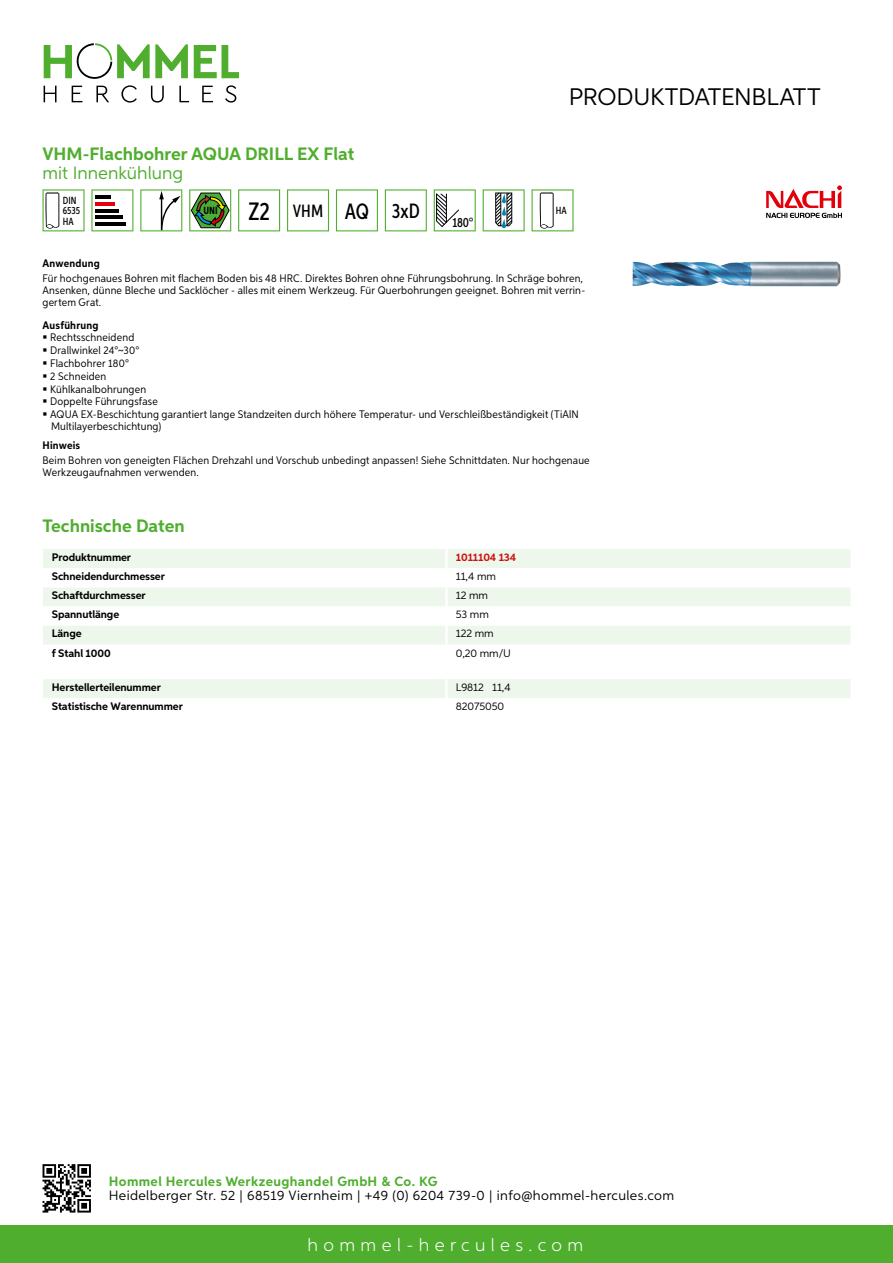
<style>
.page{position:relative;width:893px;height:1263px;background:#fff}
.page>*{position:absolute;margin:0;border:0;box-sizing:border-box;transform-origin:0 0}
.t1{font:24px "Aspira";letter-spacing:-.01em;color:#000}
.t2{font:700 18px "Aspira";color:#50ae2f}
.t3{font:300 18px "Aspira";letter-spacing:.3em;color:#fff}
.t4{font:18px "Aspira";color:#50ae2f}
.t5{font:500 17.85px "Aspira XX Nar";color:#000}
.t6{font:13.5px "Aspira";letter-spacing:.03em;color:#000}
.t7{font:700 13.5px "Aspira";letter-spacing:.03em;color:#50ae2f}
.t8{font:500 13.35px "Aspira XX Nar";color:#000}
.t9{font:10.95px/12.6px "Aspira Nar";letter-spacing:.015em;color:#000}
.t10{font:700 10.95px "Aspira";letter-spacing:-.01em;color:#000}
.t11{font:10.95px "Aspira";letter-spacing:-.01em;color:#000}
.t12{font:700 10.95px "Aspira Nar";letter-spacing:.02em;color:#000}
.t13{font:700 10.95px "Aspira";letter-spacing:-.01em;color:#cd1013}
.t14{font:500 10.35px/10.4px "Aspira XX Nar";color:#000}
.t15{font:700 10.35px "Aspira XX Nar";color:#000}
.s1{font-size:25.2px}
.s2{font-size:22.2px}
.s3{font-size:20.7px}
</style>
<div class="page">
<div style="left:0;top:1226px;width:893px;height:37px;background:#50ae2f"></div>
<svg style="left:43px;top:1164px;width:48px;height:48px"></svg>
<svg style="left:194px;top:45px;width:45px;height:33px"></svg>
<svg style="left:44px;top:43px;width:144px;height:36px"></svg>
<svg style="left:44px;top:86px;width:13px;height:16px"></svg>
<svg style="left:72px;top:86px;width:10px;height:16px"></svg>
<svg style="left:96px;top:86px;width:13px;height:16px"></svg>
<svg style="left:121px;top:85px;width:16px;height:18px"></svg>
<svg style="left:151px;top:86px;width:13px;height:17px"></svg>
<svg style="left:179px;top:86px;width:10px;height:16px"></svg>
<svg style="left:202px;top:86px;width:11px;height:16px"></svg>
<svg style="left:225px;top:85px;width:11px;height:18px"></svg>
<div style="left:43px;top:549px;width:807px;height:19px;background:#eef7eb"></div>
<svg style="left:43px;top:587px;width:807px;height:58px;fill:#eef7eb"></svg>
<hr style="left:445px;top:549px;width:3px;height:19px;background:#fff">
<hr style="left:445px;top:587px;width:3px;height:19px;background:#fff">
<hr style="left:445px;top:606px;width:3px;height:19px;background:#fff">
<hr style="left:445px;top:625px;width:3px;height:20px;background:#fff">
<div style="left:43px;top:679px;width:807px;height:19px;background:#eef7eb"></div>
<svg style="left:43px;top:189px;width:42px;height:42px"></svg>
<svg style="left:91px;top:189px;width:42px;height:42px"></svg>
<hr style="left:95px;top:196px;width:16px;height:3px;background:#000">
<hr style="left:95px;top:202px;width:20px;height:4px;background:#e3000b">
<hr style="left:95px;top:209px;width:23px;height:3px;background:#000">
<hr style="left:95px;top:216px;width:27px;height:3px;background:#000">
<hr style="left:95px;top:222px;width:31px;height:4px;background:#000">
<svg style="left:140px;top:189px;width:42px;height:42px"></svg>
<svg style="left:189px;top:189px;width:42px;height:42px"></svg>
<svg style="left:238px;top:189px;width:42px;height:42px"></svg>
<svg style="left:287px;top:189px;width:42px;height:42px"></svg>
<svg style="left:336px;top:189px;width:42px;height:42px"></svg>
<svg style="left:385px;top:189px;width:42px;height:42px"></svg>
<svg style="left:434px;top:189px;width:42px;height:42px"></svg>
<svg style="left:483px;top:189px;width:42px;height:42px"></svg>
<svg style="left:532px;top:189px;width:42px;height:42px"></svg>
<img style="left:632px;top:261px;width:209px;height:25px">
<svg style="left:766px;top:185px;width:76px;height:33px"></svg>
<h2 class="t2" style="left:43px;top:142px;width:313px">VHM-Flachbohrer AQUA DRILL EX Flat</h2>
<h2 class="t4" style="left:43px;top:162px;width:142px">mit Innenkühlung</h2>
<p class="t14" style="left:63px;top:195px;width:19px">DIN<br>6535<br>HA</p>
<p class="t15" style="left:203px;top:205px;width:16px">UNI</p>
<h3 class="t5" style="left:248px;top:200px;width:173px"><span class="s1">Z2</span> VHM <span class="s2">AQ</span> <span class="s3">3xD</span></h3>
<p class="t8" style="left:452px;top:215px;width:23px">180°</p>
<h1 class="t1" style="left:569px;top:82px;width:253px">Produktdatenblatt</h1>
<p class="t14" style="left:556px;top:205px;width:12px">HA</p>
<p class="t12" style="left:43px;top:257px;width:59px">Anwendung</p>
<p class="t9" style="left:43px;top:273px;width:544px;line-height:12px">Für hochgenaues Bohren mit flachem Boden bis 48 HRC. Direktes Bohren ohne Führungsbohrung. In Schräge bohren,<br>Ansenken, dünne Bleche und Sacklöcher - alles mit einem Werkzeug. Für Querbohrungen geeignet. Bohren mit verrin&shy;gertem Grat.</p>
<p class="t12" style="left:43px;top:318px;width:58px">Ausführung</p>
<p class="t9" style="left:50px;top:331px;width:530px">Rechtsschneidend<br>Drallwinkel 24°~30°<br>Flachbohrer 180°<br>2 Schneiden<br>Kühlkanalbohrungen<br>Doppelte Führungsfase<br>AQUA EX-Beschichtung garantiert lange Standzeiten durch höhere Temperatur- und Verschleißbeständigkeit (TiAlN<br>Multilayerbeschichtung)</p>
<p class="t12" style="left:43px;top:439px;width:39px">Hinweis</p>
<p class="t9" style="left:43px;top:454px;width:549px;line-height:12px">Beim Bohren von geneigten Flächen Drehzahl und Vorschub unbedingt anpassen! Siehe Schnittdaten. Nur hochgenaue<br>Werkzeugaufnahmen verwenden.</p>
<h2 class="t2" style="left:43px;top:515px;width:144px">Technische Daten</h2>
<p class="t10" style="left:52px;top:550px;width:81px">Produktnummer</p>
<p class="t13" style="left:456px;top:550px;width:62px">1011104 134</p>
<p class="t10" style="left:52px;top:570px;width:115px">Schneidendurchmesser</p>
<p class="t11" style="left:456px;top:570px;width:42px">11,4 mm</p>
<p class="t10" style="left:52px;top:589px;width:95px">Schaftdurchmesser</p>
<p class="t11" style="left:456px;top:589px;width:34px">12 mm</p>
<p class="t10" style="left:52px;top:608px;width:69px">Spannutlänge</p>
<p class="t11" style="left:456px;top:608px;width:35px">53 mm</p>
<p class="t10" style="left:52px;top:627px;width:31px">Länge</p>
<p class="t11" style="left:456px;top:627px;width:39px">122 mm</p>
<p class="t10" style="left:52px;top:646px;width:60px">f Stahl 1000</p>
<p class="t11" style="left:456px;top:646px;width:55px">0,20 mm/U</p>
<p class="t10" style="left:52px;top:681px;width:111px">Herstellerteilenummer</p>
<p class="t11" style="left:456px;top:681px;width:56px">L9812 11,4</p>
<p class="t10" style="left:52px;top:700px;width:132px">Statistische Warennummer</p>
<p class="t11" style="left:456px;top:700px;width:50px">82075050</p>
<p class="t7" style="left:109px;top:1172px;width:330px">Hommel Hercules Werkzeughandel GmbH &amp; Co. KG</p>
<p class="t6" style="left:109px;top:1187px;width:567px">Heidelberger Str. 52 | 68519 Viernheim | +49 (0) 6204 739-0 | info@hommel-hercules.com</p>
<h2 class="t3" style="left:307px;top:1234px;width:277px">hommel-hercules.com</h2>
</div>
